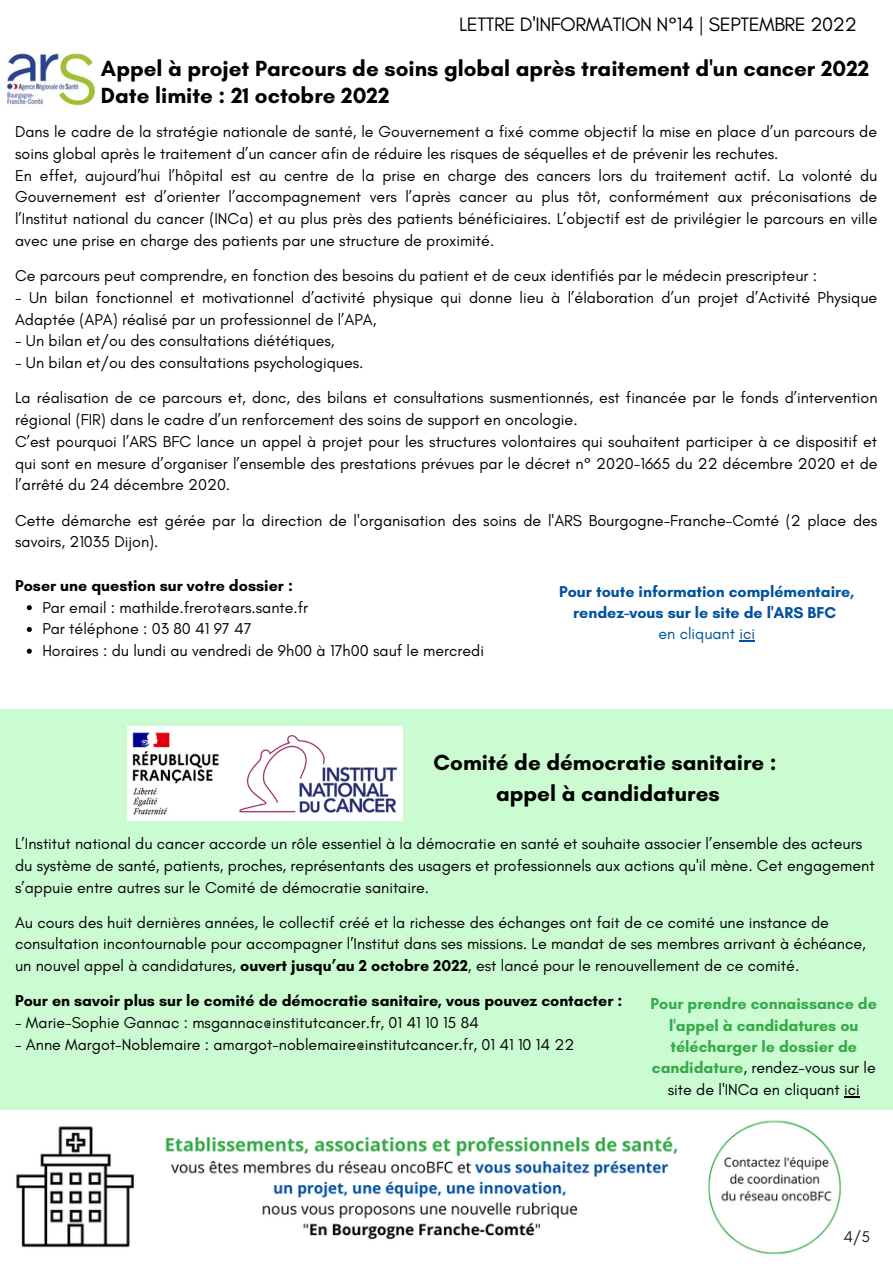
<style>
.page{position:relative;width:893px;height:1264px;background:#fff}
.page>*{position:absolute;margin:0;border:0;box-sizing:border-box;transform-origin:0 0}
.t1{font:700 22.35px/27px "Glacial Indifference";color:#000}
.t2{font:19.8px "Glacial Indifference";letter-spacing:-.02em;color:#000}
.t3{font:16.05px/21.8px "Glacial Indifference";color:#000}
.t4{font:700 16.05px/21.3px "Glacial Indifference";color:#36a948;text-align:center}
.t5{font:700 16.05px "Glacial Indifference";color:#000}
.t6{font:700 16.05px/21.3px "Glacial Indifference";color:#00529c;text-align:center}
.t7{font:16.05px "Glacial Indifference";color:#00529c}
.t8{font:15.9px "Glacial Indifference";color:#201d1d}
.s1{font-weight:700}
.s2{font-weight:400;color:#000}
</style>
<div class="page">
<div style="left:0;top:709px;width:892px;height:400px;background:#cbfbd1"></div>
<img style="left:16px;top:1120px;width:826px;height:135px">
<img style="left:7px;top:53px;width:88px;height:53px">
<svg style="left:27px;top:605px;width:5px;height:5px"></svg>
<svg style="left:27px;top:627px;width:5px;height:5px"></svg>
<svg style="left:27px;top:648px;width:5px;height:5px"></svg>
<img style="left:128px;top:727px;width:274px;height:93px">
<svg style="left:844px;top:1096px;width:15px;height:1px"></svg>
<svg style="left:739px;top:640px;width:16px;height:1px"></svg>
<p class="t2" style="left:459px;top:12px;width:399px">LETTRE D'INFORMATION N°14 | SEPTEMBRE 2022</p>
<h1 class="t1" style="left:101px;top:55px;width:769px">Appel à projet Parcours de soins global après traitement d'un cancer 2022<br>Date limite : 21 octobre 2022</h1>
<p class="t3" style="left:15px;top:121px;width:863px">Dans le cadre de la stratégie nationale de santé, le Gouvernement a fixé comme objectif la mise en place d’un parcours de soins global après le traitement d’un cancer afin de réduire les risques de séquelles et de prévenir les rechutes.<br>En effet, aujourd’hui l’hôpital est au centre de la prise en charge des cancers lors du traitement actif. La volonté du Gouvernement est d’orienter l’accompagnement vers l’après cancer au plus tôt, conformément aux préconisations de l’Institut national du cancer (INCa) et au plus près des patients bénéficiaires. L’objectif est de privilégier le parcours en ville avec une prise en charge des patients par une structure de proximité.</p>
<p class="t3" style="left:15px;top:265px;width:803px">Ce parcours peut comprendre, en fonction des besoins du patient et de ceux identifiés par le médecin prescripteur :</p>
<p class="t3" style="left:15px;top:286px;width:863px">- Un bilan fonctionnel et motivationnel d’activité physique qui donne lieu à l’élaboration d’un projet d’Activité Physique<br>Adaptée (APA) réalisé par un professionnel de l’APA,</p>
<p class="t3" style="left:15px;top:330px;width:321px">- Un bilan et/ou des consultations diététiques,</p>
<p class="t3" style="left:15px;top:345px;width:863px;line-height:35.1px">- Un bilan et/ou des consultations psychologiques.<br>La réalisation de ce parcours et, donc, des bilans et consultations susmentionnés, est financée par le fonds d’intervention</p>
<p class="t3" style="left:15px;top:408px;width:864px">régional (FIR) dans le cadre d’un renforcement des soins de support en oncologie.<br>C’est pourquoi l’ARS BFC lance un appel à projet pour les structures volontaires qui souhaitent participer à ce dispositif et qui sont en mesure d’organiser l’ensemble des prestations prévues par le décret n° 2020-1665 du 22 décembre 2020 et de l’arrêté du 24 décembre 2020.</p>
<p class="t3" style="left:15px;top:509px;width:863px">Cette démarche est gérée par la direction de l'organisation des soins de l'ARS Bourgogne-Franche-Comté (2 place des savoirs, 21035 Dijon).</p>
<p class="t5" style="left:15px;top:575px;width:279px">Poser une question sur votre dossier :</p>
<p class="t6" style="left:559px;top:580px;width:297px">Pour toute information complémentaire, rendez-vous sur le site de l'ARS BFC</p>
<p class="t7" style="left:658px;top:624px;width:98px">en cliquant ici</p>
<p class="t3" style="left:42px;top:596px;width:443px">Par email : mathilde.frerot@ars.sante.fr<br>Par téléphone : 03 80 41 97 47<br>Horaires : du lundi au vendredi de 9h00 à 17h00 sauf le mercredi</p>
<h1 class="t1" style="left:433px;top:747px;width:344px;line-height:30.3px;text-align:center">Comité de démocratie sanitaire : appel à candidatures</h1>
<p class="t3" style="left:15px;top:832px;width:861px">L’Institut national du cancer accorde un rôle essentiel à la démocratie en santé et souhaite associer l’ensemble des acteurs du système de santé, patients, proches, représentants des usagers et professionnels aux actions qu'il mène. Cet engagement s’appuie entre autres sur le Comité de démocratie sanitaire.</p>
<p class="t3" style="left:15px;top:911px;width:852px">Au cours des huit dernières années, le collectif créé et la richesse des échanges ont fait de ce comité une instance de consultation incontournable pour accompagner l’Institut dans ses missions. Le mandat de ses membres arrivant à échéance, un nouvel appel à candidatures, <span class="s1">ouvert jusqu’au 2 octobre 2022</span>, est lancé pour le renouvellement de ce comité.</p>
<p class="t5" style="left:15px;top:991px;width:608px">Pour en savoir plus sur le comité de démocratie sanitaire, vous pouvez contacter :</p>
<p class="t3" style="left:15px;top:1011px;width:465px">- Marie-Sophie Gannac : msgannac@institutcancer.fr, 01 41 10 15 84</p>
<p class="t3" style="left:15px;top:1033px;width:560px">- Anne Margot-Noblemaire : amargot-noblemaire@institutcancer.fr, 01 41 10 14 22</p>
<p class="t4" style="left:650px;top:993px;width:228px">Pour prendre connaissance de l'appel à candidatures ou télécharger le dossier de candidature<span class="s2">, rendez-vous sur le site de l'INCa en cliquant ici</span></p>
<p class="t8" style="left:843px;top:1226px;width:28px">4/5</p>
</div>
